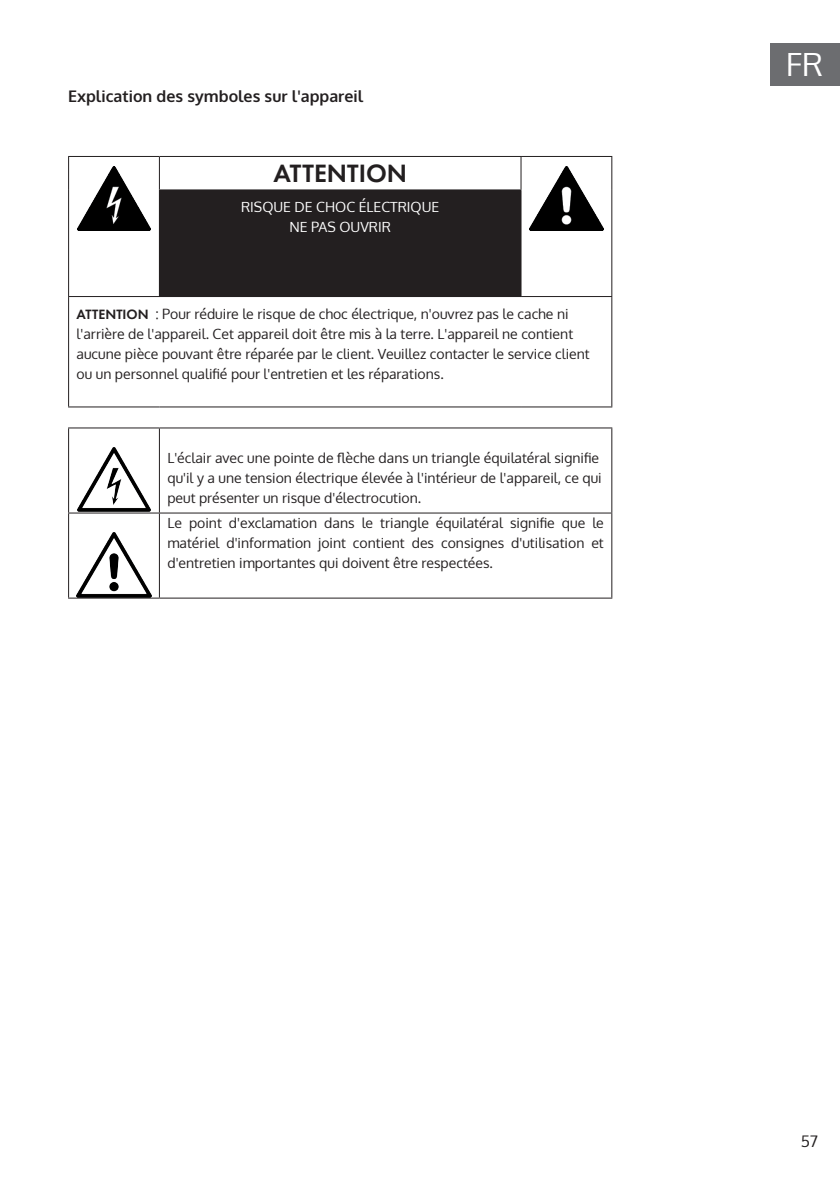
<style>
.page{position:relative;width:840px;height:1191px;background:#fff}
.page>*{position:absolute;margin:0;border:0;box-sizing:border-box;transform-origin:0 0}
.t1{font:32px "Oxygen";color:#fff}
.t2{font:600 26px "Futura PTW08";color:#231f20}
.t3{font:700 16px "Oxygen";color:#231f20}
.t4{font:16px "Oxygen";color:#231f20}
.t5{font:14px/20px "Oxygen";color:#231f20}
.t6{font:14px/20px "Oxygen";color:#fff;text-align:center}
.s1{font-family:"Futura PTW08";font-weight:600}
</style>
<div class="page">
<div style="left:770px;top:43px;width:69px;height:42px;background:#6c6d70"></div>
<div style="left:159px;top:190px;width:361px;height:106px;background:#231f20"></div>
<hr style="left:68px;top:156px;width:91px;height:1px;background:#231f20">
<hr style="left:68px;top:157px;width:1px;height:33px;background:#231f20">
<hr style="left:159px;top:156px;width:361px;height:1px;background:#231f20">
<hr style="left:159px;top:157px;width:1px;height:32px;background:#231f20">
<hr style="left:520px;top:156px;width:92px;height:1px;background:#231f20">
<hr style="left:520px;top:157px;width:1px;height:32px;background:#231f20">
<hr style="left:611px;top:157px;width:1px;height:33px;background:#231f20">
<hr style="left:68px;top:190px;width:1px;height:106px;background:#231f20">
<hr style="left:159px;top:189px;width:362px;height:1px;background:#231f20">
<hr style="left:520px;top:190px;width:1px;height:106px;background:#231f20">
<hr style="left:611px;top:190px;width:1px;height:106px;background:#231f20">
<hr style="left:68px;top:296px;width:91px;height:1px;background:#231f20">
<hr style="left:68px;top:297px;width:1px;height:109px;background:#231f20">
<hr style="left:159px;top:296px;width:361px;height:1px;background:#231f20">
<hr style="left:520px;top:296px;width:92px;height:1px;background:#231f20">
<hr style="left:611px;top:297px;width:1px;height:109px;background:#231f20">
<hr style="left:68px;top:406px;width:91px;height:1px;background:#231f20">
<hr style="left:159px;top:406px;width:361px;height:1px;background:#231f20">
<hr style="left:520px;top:406px;width:92px;height:1px;background:#231f20">
<img style="left:78px;top:167px;width:72px;height:63px">
<img style="left:529px;top:166px;width:73px;height:65px">
<svg style="left:160px;top:428px;width:451px;height:86px"></svg>
<hr style="left:68px;top:427px;width:91px;height:1px;background:#231f20">
<hr style="left:68px;top:428px;width:1px;height:84px;background:#231f20">
<hr style="left:159px;top:427px;width:453px;height:1px;background:#231f20">
<hr style="left:159px;top:428px;width:1px;height:84px;background:#231f20">
<hr style="left:611px;top:428px;width:1px;height:84px;background:#231f20">
<hr style="left:68px;top:512px;width:91px;height:1px;background:#231f20">
<hr style="left:68px;top:513px;width:1px;height:84px;background:#231f20">
<hr style="left:159px;top:512px;width:453px;height:1px;background:#231f20">
<hr style="left:159px;top:513px;width:1px;height:84px;background:#231f20">
<hr style="left:611px;top:513px;width:1px;height:84px;background:#231f20">
<hr style="left:68px;top:597px;width:91px;height:1px;background:#231f20">
<hr style="left:159px;top:597px;width:453px;height:1px;background:#231f20">
<img style="left:78px;top:448px;width:72px;height:63px">
<img style="left:77px;top:532px;width:74px;height:65px">
<p class="t3" style="left:68px;top:86px;width:296px">Explication des symboles sur l'appareil</p>
<h2 class="t2" style="left:273px;top:157px;width:135px">ATTENTION</h2>
<p class="t6" style="left:241px;top:197px;width:200px">RISQUE DE CHOC ÉLECTRIQUE<br>NE PAS OUVRIR</p>
<p class="t5" style="left:77px;top:304px;width:514px"><span class="s1">ATTENTION</span> : Pour réduire le risque de choc électrique, n'ouvrez pas le cache ni l'arrière de l'appareil. Cet appareil doit être mis à la terre. L'appareil ne contient aucune pièce pouvant être réparée par le client. Veuillez contacter le service client ou un personnel qualifié pour l'entretien et les réparations.</p>
<p class="t5" style="left:167px;top:448px;width:435px">L'éclair avec une pointe de flèche dans un triangle équilatéral signifie qu'il y a une tension électrique élevée à l'intérieur de l'appareil, ce qui peut présenter un risque d'électrocution.</p>
<p class="t5" style="left:167px;top:513px;width:437px;text-align:justify">Le point d'exclamation dans le triangle équilatéral signifie que le matériel d'information joint contient des consignes d'utilisation et d'entretien importantes qui doivent être respectées.</p>
<h1 class="t1" style="left:785px;top:43px;width:39px">FR</h1>
<p class="t4" style="left:800px;top:1130px;width:19px">57</p>
</div>
